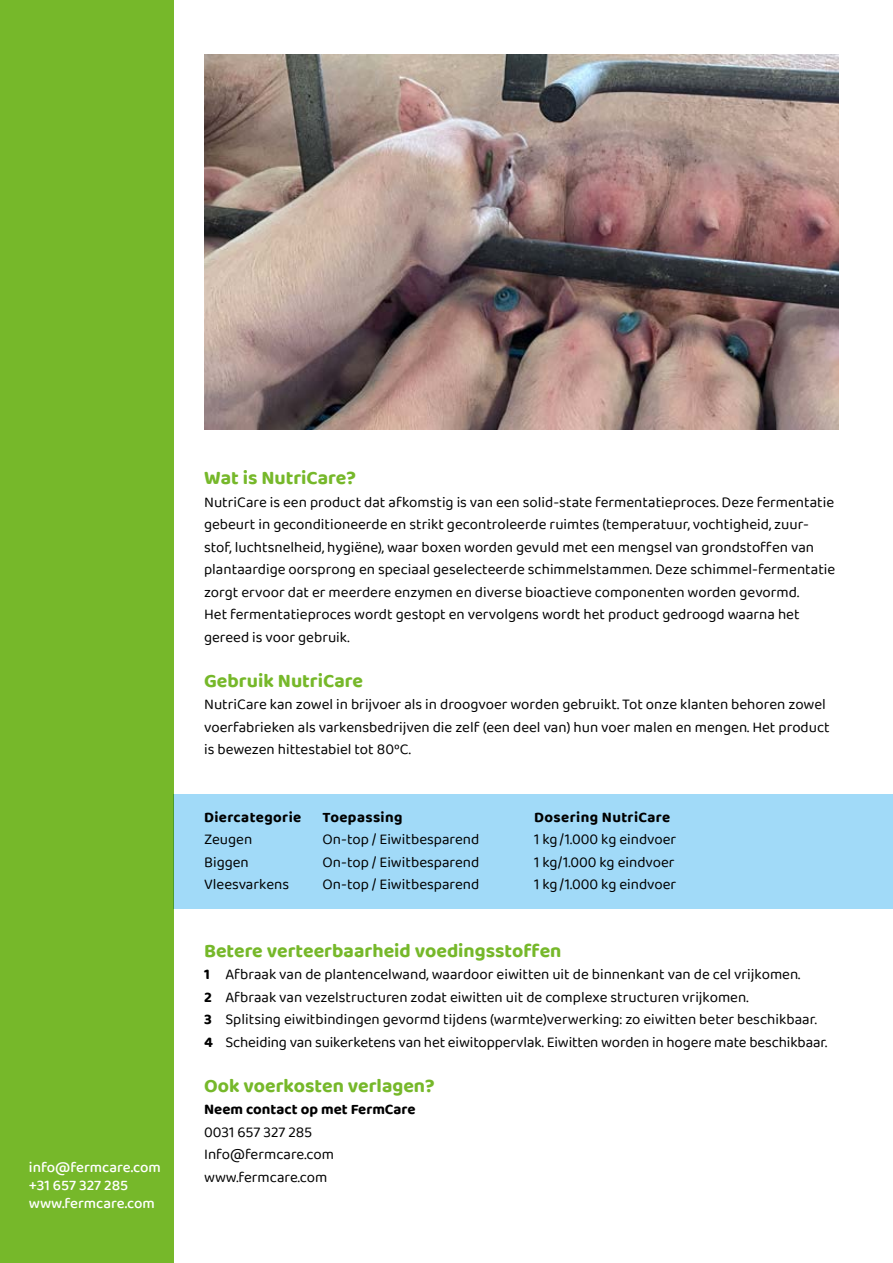
<style>
.page{position:relative;width:893px;height:1263px;background:#fff}
.page>*{position:absolute;margin:0;border:0;box-sizing:border-box;transform-origin:0 0}
.t1{font:700 19.5px "Baloo Tamma 2";color:#76b82a}
.t2{font:15px/22.5px "Baloo Tamma 2";color:#000}
.t3{font:500 15px "Baloo Tamma 2";color:#fff}
.t4{font:700 15px "Baloo Tamma 2";letter-spacing:.025em;color:#000}
.t5{font:700 15px "Baloo Tamma 2";color:#000}
.s1{font-weight:700}
</style>
<div class="page">
<div style="left:0;top:0;width:173px;height:1263px;background:#76b82a"></div>
<img style="left:204px;top:54px;width:635px;height:375px">
<div style="left:173px;top:794px;width:720px;height:115px;background:#a1daf8"></div>
<p class="t3" style="left:29px;top:1158px;width:134px">info@fermcare.com</p>
<p class="t3" style="left:29px;top:1176px;width:101px">+31 657 327 285</p>
<p class="t3" style="left:29px;top:1194px;width:128px">www.fermcare.com</p>
<p class="t1" style="left:204px;top:466px;width:153px">Wat is NutriCare?</p>
<p class="t2" style="left:204px;top:490px;width:633px">NutriCare is een product dat afkomstig is van een solid-state fermentatieproces. Deze fermentatie gebeurt in geconditioneerde en strikt gecontroleerde ruimtes (temperatuur, vochtigheid, zuur&shy;stof, luchtsnelheid, hygiëne), waar boxen worden gevuld met een mengsel van grondstoffen van plantaardige oorsprong en speciaal geselecteerde schimmelstammen. Deze schimmel-fermentatie zorgt ervoor dat er meerdere enzymen en diverse bioactieve componenten worden gevormd.<br>Het fermentatieproces wordt gestopt en vervolgens wordt het product gedroogd waarna het gereed is voor gebruik.</p>
<p class="t1" style="left:204px;top:668px;width:160px">Gebruik NutriCare</p>
<p class="t2" style="left:204px;top:693px;width:627px">NutriCare kan zowel in brijvoer als in droogvoer worden gebruikt. Tot onze klanten behoren zowel voerfabrieken als varkensbedrijven die zelf (een deel van) hun voer malen en mengen. Het product is bewezen hittestabiel tot 80ºC.</p>
<p class="t4" style="left:204px;top:807px;width:99px">Diercategorie</p>
<p class="t4" style="left:323px;top:807px;width:81px">Toepassing</p>
<p class="t4" style="left:534px;top:807px;width:138px">Dosering NutriCare</p>
<p class="t2" style="left:204px;top:828px;width:50px">Zeugen</p>
<p class="t2" style="left:323px;top:828px;width:158px">On-top / Eiwitbesparend</p>
<p class="t2" style="left:534px;top:828px;width:144px">1 kg / 1.000 kg eindvoer</p>
<p class="t2" style="left:204px;top:850px;width:46px">Biggen</p>
<p class="t2" style="left:323px;top:850px;width:158px">On-top / Eiwitbesparend</p>
<p class="t2" style="left:534px;top:850px;width:142px">1 kg/ 1.000 kg eindvoer</p>
<p class="t2" style="left:204px;top:873px;width:86px">Vleesvarkens</p>
<p class="t2" style="left:323px;top:873px;width:158px">On-top / Eiwitbesparend</p>
<p class="t2" style="left:534px;top:873px;width:144px">1 kg / 1.000 kg eindvoer</p>
<p class="t1" style="left:204px;top:938px;width:359px">Betere verteerbaarheid voedingsstoffen</p>
<p class="t2" style="left:204px;top:963px;width:598px"><span class="s1">1</span> Afbraak van de plantencelwand, waardoor eiwitten uit de binnenkant van de cel vrijkomen.</p>
<p class="t2" style="left:204px;top:985px;width:546px"><span class="s1">2</span> Afbraak van vezelstructuren zodat eiwitten uit de complexe structuren vrijkomen.</p>
<p class="t2" style="left:204px;top:1008px;width:614px"><span class="s1">3</span> Splitsing eiwitbindingen gevormd tijdens (warmte)verwerking: zo eiwitten beter beschikbaar.</p>
<p class="t2" style="left:204px;top:1030px;width:625px"><span class="s1">4</span> Scheiding van suikerketens van het eiwitoppervlak. Eiwitten worden in hogere mate beschikbaar.</p>
<p class="t1" style="left:204px;top:1073px;width:232px">Ook voerkosten verlagen?</p>
<p class="t5" style="left:204px;top:1100px;width:213px">Neem contact op met FermCare</p>
<p class="t2" style="left:204px;top:1120px;width:110px">0031 657 327 285</p>
<p class="t2" style="left:204px;top:1143px;width:131px">Info@fermcare.com</p>
<p class="t2" style="left:204px;top:1165px;width:125px">www.fermcare.com</p>
</div>
